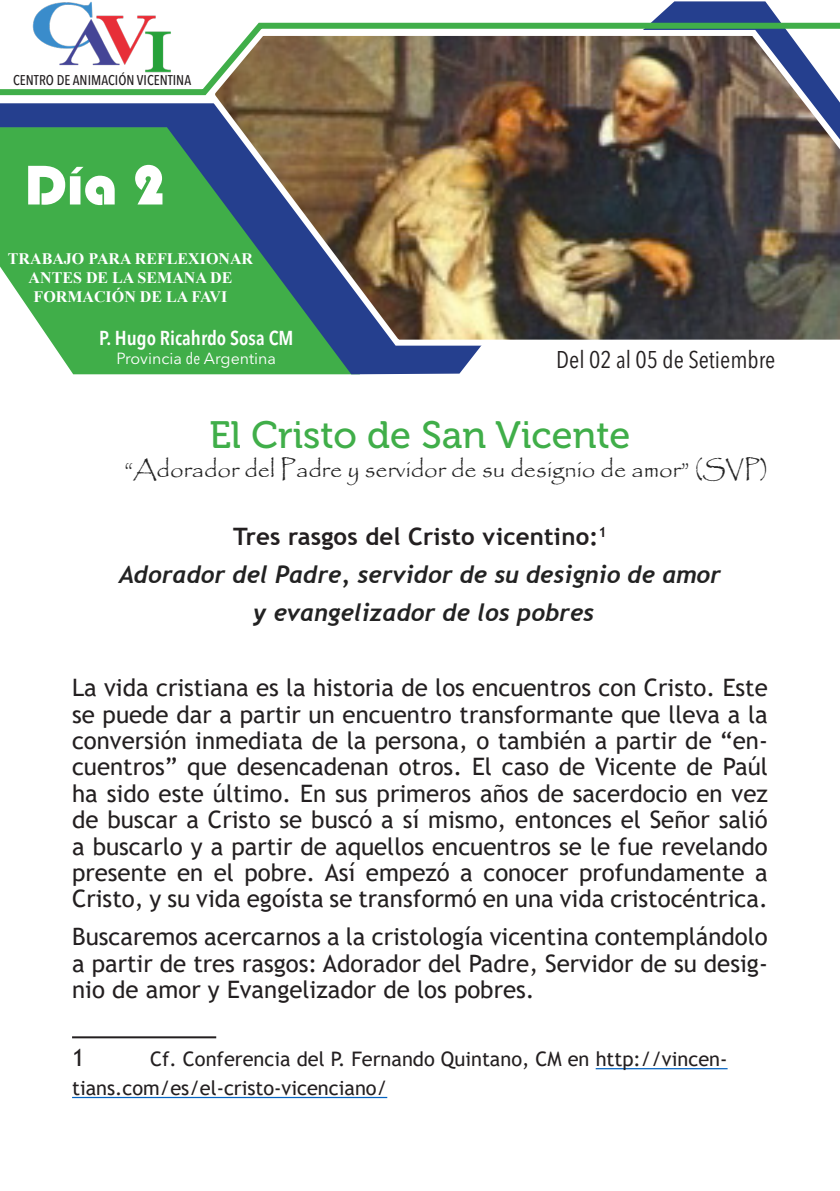
<style>
.page{position:relative;width:840px;height:1191px;background:#fff}
.page>*{position:absolute;margin:0;border:0;box-sizing:border-box;transform-origin:0 0}
.t1{font:58px "Bauhaus 93";color:#fff}
.t2{font:38px "Museo 500";color:#40ae49}
.t3{font:24px/26.4px "Trebuchet MS";color:#231f20;text-align:justify}
.t4{font:italic 700 24px "Trebuchet";color:#222}
.t5{font:24px "Papyrus";color:#222}
.t6{font:700 24px "Trebuchet MS";letter-spacing:.01em;color:#231f20}
.t7{font:condensed 24px "Avenir Next LT Pro";color:#231f20}
.t8{font:20px/28.8px "Trebuchet MS";color:#231f20}
.t9{font:600 condensed 20px "Avenir Next LT Pro";color:#fff}
.t10{font:700 16px/19.2px "Times New Roman";color:#fff;text-align:center}
.t11{font:16px "Avenir Next LT Pro";color:#fff}
.t12{font:500 condensed 14px "Avenir Next LT Pro";color:#231f20}
.s1{font-stretch:condensed}
</style>
<div class="page">
<svg style="left:0;top:1px;width:779px;height:373px;fill:#40ae49"></svg>
<img style="left:25px;top:1px;width:156px;height:19px">
<hr style="left:72px;top:1036px;width:144px;height:2px;background:#231f20">
<hr style="left:595px;top:1068px;width:132px;height:1px;background:#0563c1">
<hr style="left:72px;top:1096px;width:315px;height:2px;background:#0563c1">
<img style="left:203px;top:98px;width:636px;height:251px">
<svg style="left:0;top:20px;width:839px;height:78px"></svg>
<p class="t12" style="left:13px;top:72px;width:179px">CENTRO DE ANIMACIÓN VICENTINA</p>
<p class="t1" style="left:24px;top:152px;width:142px">Día 2</p>
<p class="t10" style="left:8px;top:248px;width:247px">TRABAJO PARA REFLEXIONAR<br>ANTES DE LA SEMANA DE<br>FORMACIÓN DE LA FAVI</p>
<p class="t9" style="left:99px;top:325px;width:196px">P. Hugo Ricahrdo Sosa CM</p>
<p class="t11" style="left:116px;top:349px;width:161px">Provincia <span class="s1">de</span> Argentina</p>
<p class="t7" style="left:556px;top:345px;width:220px">Del 02 al 05 de Setiembre</p>
<p class="t2" style="left:209px;top:414px;width:422px">El Cristo de San Vicente</p>
<p class="t5" style="left:124px;top:455px;width:644px">“Adorador del Padre y servidor de su designio de amor” (SVP)</p>
<p class="t6" style="left:233px;top:521px;width:375px">Tres rasgos del Cristo vicentino:<sup>1</sup></p>
<p class="t4" style="left:119px;top:559px;width:603px">Adorador del Padre, servidor de su designio de amor</p>
<p class="t4" style="left:253px;top:597px;width:343px">y evangelizador de los pobres</p>
<p class="t3" style="left:72px;top:674px;width:697px">La vida cristiana es la historia de los encuentros con Cristo. Este se puede dar a partir un encuentro transformante que lleva a la conversión inmediata de la persona, o también a partir de “en&shy;cuentros” que desencadenan otros. El caso de Vicente de Paúl ha sido este último. En sus primeros años de sacerdocio en vez de buscar a Cristo se buscó a sí mismo, entonces el Señor salió a buscarlo y a partir de aquellos encuentros se le fue revelando presente en el pobre. Así empezó a conocer profundamente a Cristo, y su vida egoísta se transformó en una vida cristocéntrica.</p>
<p class="t3" style="left:72px;top:923px;width:697px">Buscaremos acercarnos a la cristología vicentina contemplándolo a partir de tres rasgos: Adorador del Padre, Servidor de su desig&shy;nio de amor y Evangelizador de los pobres.</p>
<p class="t3" style="left:72px;top:1044px;width:14px">1</p>
<p class="t8" style="left:72px;top:1044px;width:656px;text-indent:78px">Cf. Conferencia del P. Fernando Quintano, CM en http://vincen&shy;tians.com/es/el-cristo-vicenciano/</p>
</div>
